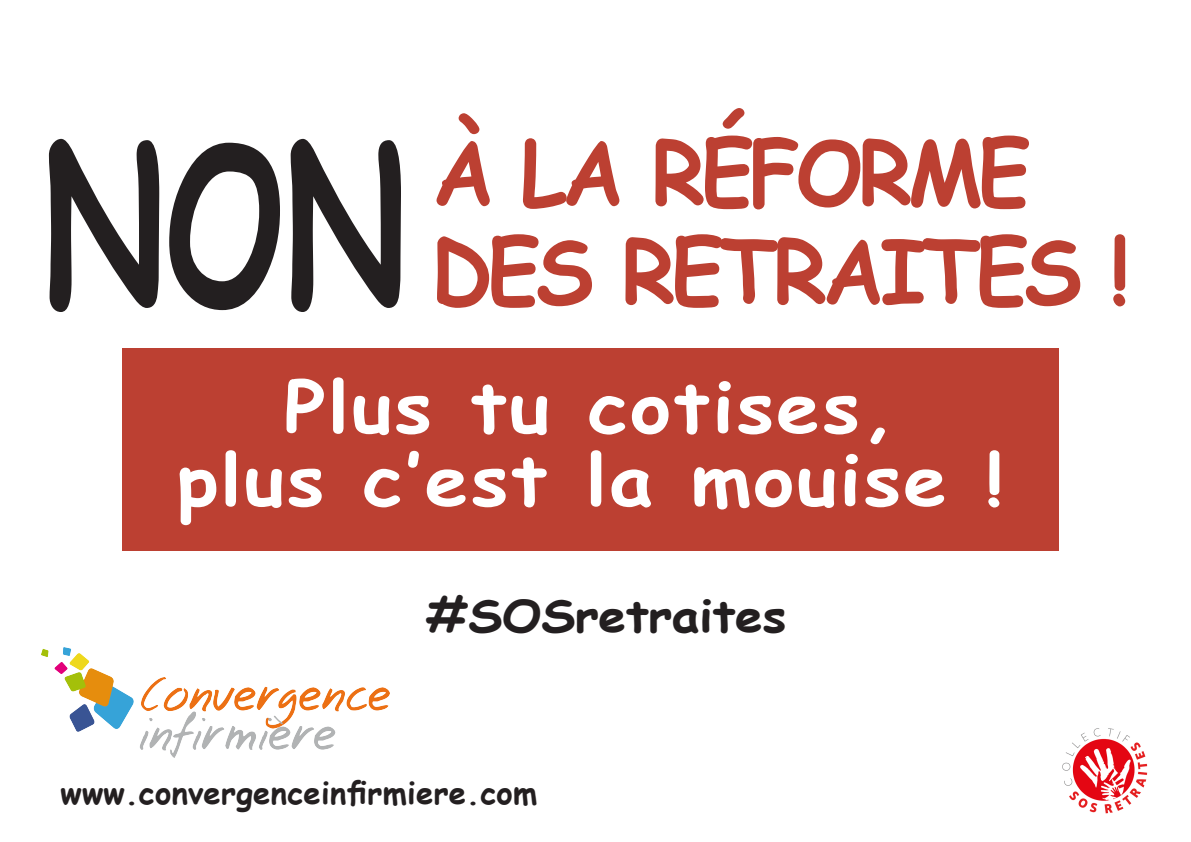
<style>
.page{position:relative;width:1191px;height:842px;background:#fff}
.page>*{position:absolute;margin:0;border:0;box-sizing:border-box;transform-origin:0 0}
.t1{font:700 217.5px "Comic Sans MS";color:#231f20;scale:.69 1}
.t2{font:700 88.4px "Comic Sans MS";letter-spacing:-.05em;color:#bc4032;scale:.95 1}
.t3{font:700 70.2px "Comic Sans MS";letter-spacing:.03em;color:#fff;scale:1.11 1}
.t4{font:700 44.9px "Comic Sans MS";letter-spacing:-.01em;color:#231f20;scale:1.11 1}
.H7{font:700 31px "Comic Sans MS";letter-spacing:.01em;color:#231f20}
</style>
<div class="page">
<img style="left:1062px;top:728px;width:86px;height:86px">
<div style="left:122px;top:348px;width:936px;height:202px;background:#bc4032"></div>
<img style="left:41px;top:647px;width:348px;height:110px">
<p class="t1" style="left:43px;top:64px;width:528px">NON</p>
<p class="t2" style="left:431px;top:107px;width:632px">À LA RÉFORME</p>
<p class="t2" style="left:431px;top:206px;width:737px">DES RETRAITES !</p>
<p class="t3" style="left:284px;top:355px;width:552px">Plus tu cotises,</p>
<p class="t3" style="left:177px;top:428px;width:746px">plus c’est la mouise !</p>
<p class="t4" style="left:427px;top:582px;width:326px">#SOSretraites</p>
<p class="H7" style="left:60px;top:769px;width:478px">www.convergenceinfirmiere.com</p>
</div>
